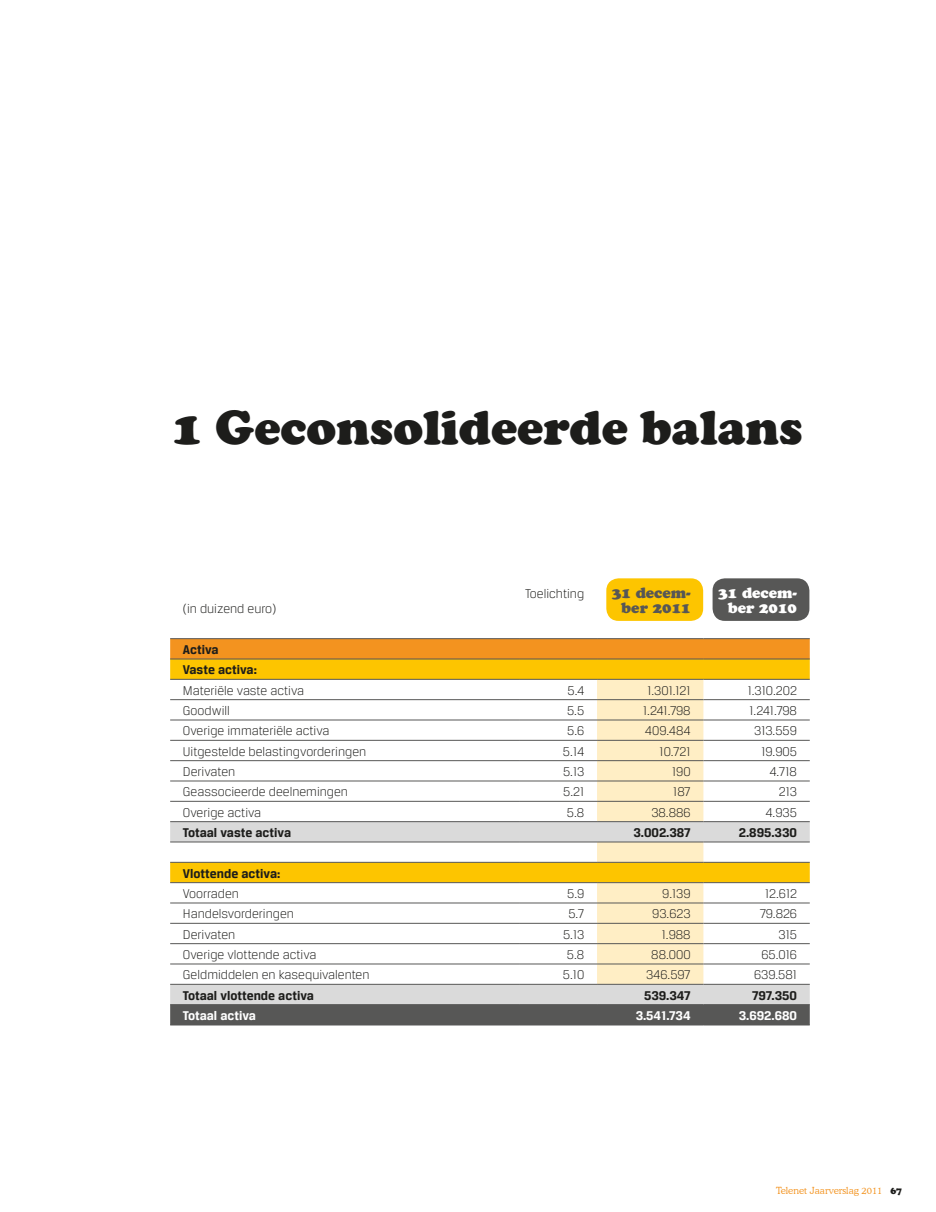
<style>
.page{position:relative;width:936px;height:1212px;background:#fff}
.page>*{position:absolute;margin:0;border:0;box-sizing:border-box;transform-origin:0 0}
.t1{font:900 49.5px "Cooper";color:#1d1d1b}
.t2{font:15px/15px "Cooper Black Std";color:#575756;text-align:right}
.t3{font:15px/15px "Cooper Black Std";color:#fff;text-align:right}
.t4{font:300 13.5px "Breuer Text";color:#1d1d1b}
.t5{font:700 13.5px/20.4px "Breuer Text";color:#1d1d1b}
.t6{font:700 13.5px "Breuer Text";color:#fff}
.t7{font:300 9.75px "Cooper BT";color:#f3931f}
.s1{font-family:"Cooper";font-weight:900;color:#1d1d1b}
</style>
<div class="page">
<div style="left:712px;top:578px;width:97px;height:43px;background:#575756;border-radius:12px"></div>
<div style="left:606px;top:578px;width:97px;height:43px;background:#fdc500;border-radius:12px"></div>
<svg style="left:170px;top:639px;width:639px;height:20px;background:#ed9020"></svg>
<svg style="left:170px;top:660px;width:639px;height:161px"></svg>
<div style="left:597px;top:680px;width:106px;height:141px;background:#ffeec5"></div>
<svg style="left:170px;top:822px;width:639px;height:182px"></svg>
<div style="left:170px;top:1005px;width:639px;height:20px;background:#575756"></div>
<hr style="left:170px;top:679px;width:349px;height:1px;background:#575756">
<hr style="left:519px;top:679px;width:78px;height:1px;background:#575756">
<hr style="left:597px;top:679px;width:106px;height:1px;background:#575756">
<hr style="left:703px;top:679px;width:106px;height:1px;background:#575756">
<hr style="left:170px;top:699px;width:349px;height:1px;background:#575756">
<hr style="left:519px;top:699px;width:78px;height:1px;background:#575756">
<hr style="left:597px;top:699px;width:106px;height:1px;background:#575756">
<hr style="left:703px;top:699px;width:106px;height:1px;background:#575756">
<hr style="left:170px;top:720px;width:349px;height:1px;background:#575756">
<hr style="left:519px;top:720px;width:78px;height:1px;background:#575756">
<hr style="left:597px;top:720px;width:106px;height:1px;background:#575756">
<hr style="left:703px;top:720px;width:106px;height:1px;background:#575756">
<hr style="left:170px;top:740px;width:349px;height:1px;background:#575756">
<hr style="left:519px;top:740px;width:78px;height:1px;background:#575756">
<hr style="left:597px;top:740px;width:106px;height:1px;background:#575756">
<hr style="left:703px;top:740px;width:106px;height:1px;background:#575756">
<hr style="left:170px;top:760px;width:349px;height:1px;background:#575756">
<hr style="left:519px;top:760px;width:78px;height:1px;background:#575756">
<hr style="left:597px;top:760px;width:106px;height:1px;background:#575756">
<hr style="left:703px;top:760px;width:106px;height:1px;background:#575756">
<hr style="left:170px;top:781px;width:349px;height:1px;background:#575756">
<hr style="left:519px;top:781px;width:78px;height:1px;background:#575756">
<hr style="left:597px;top:781px;width:106px;height:1px;background:#575756">
<hr style="left:703px;top:781px;width:106px;height:1px;background:#575756">
<hr style="left:170px;top:801px;width:349px;height:1px;background:#575756">
<hr style="left:519px;top:801px;width:78px;height:1px;background:#575756">
<hr style="left:597px;top:801px;width:106px;height:1px;background:#575756">
<hr style="left:703px;top:801px;width:106px;height:1px;background:#575756">
<hr style="left:170px;top:882px;width:349px;height:1px;background:#575756">
<hr style="left:519px;top:882px;width:78px;height:1px;background:#575756">
<hr style="left:597px;top:882px;width:106px;height:1px;background:#575756">
<hr style="left:703px;top:882px;width:106px;height:1px;background:#575756">
<hr style="left:170px;top:903px;width:349px;height:1px;background:#575756">
<hr style="left:519px;top:903px;width:78px;height:1px;background:#575756">
<hr style="left:597px;top:903px;width:106px;height:1px;background:#575756">
<hr style="left:703px;top:903px;width:106px;height:1px;background:#575756">
<hr style="left:170px;top:923px;width:349px;height:1px;background:#575756">
<hr style="left:519px;top:923px;width:78px;height:1px;background:#575756">
<hr style="left:597px;top:923px;width:106px;height:1px;background:#575756">
<hr style="left:703px;top:923px;width:106px;height:1px;background:#575756">
<hr style="left:170px;top:943px;width:349px;height:1px;background:#575756">
<hr style="left:519px;top:943px;width:78px;height:1px;background:#575756">
<hr style="left:597px;top:943px;width:106px;height:1px;background:#575756">
<hr style="left:703px;top:943px;width:106px;height:1px;background:#575756">
<hr style="left:170px;top:964px;width:349px;height:1px;background:#575756">
<hr style="left:519px;top:964px;width:78px;height:1px;background:#575756">
<hr style="left:597px;top:964px;width:106px;height:1px;background:#575756">
<hr style="left:703px;top:964px;width:106px;height:1px;background:#575756">
<hr style="left:170px;top:659px;width:349px;height:1px;background:#575756">
<hr style="left:519px;top:659px;width:78px;height:1px;background:#575756">
<hr style="left:597px;top:659px;width:106px;height:1px;background:#575756">
<hr style="left:703px;top:659px;width:106px;height:1px;background:#575756">
<hr style="left:170px;top:821px;width:349px;height:1px;background:#575756">
<hr style="left:519px;top:821px;width:78px;height:1px;background:#575756">
<hr style="left:597px;top:821px;width:106px;height:1px;background:#575756">
<hr style="left:703px;top:821px;width:106px;height:1px;background:#575756">
<hr style="left:170px;top:638px;width:349px;height:1px;background:#575756">
<hr style="left:519px;top:638px;width:78px;height:1px;background:#575756">
<hr style="left:597px;top:638px;width:106px;height:1px;background:#575756">
<hr style="left:703px;top:638px;width:106px;height:1px;background:#575756">
<hr style="left:170px;top:1025px;width:349px;height:1px;background:#575756">
<hr style="left:519px;top:1025px;width:78px;height:1px;background:#575756">
<hr style="left:597px;top:1025px;width:106px;height:1px;background:#575756">
<hr style="left:703px;top:1025px;width:106px;height:1px;background:#575756">
<hr style="left:170px;top:842px;width:349px;height:1px;background:#575756">
<hr style="left:519px;top:842px;width:78px;height:1px;background:#575756">
<hr style="left:597px;top:842px;width:106px;height:1px;background:#575756">
<hr style="left:703px;top:842px;width:106px;height:1px;background:#575756">
<hr style="left:170px;top:862px;width:349px;height:1px;background:#575756">
<hr style="left:519px;top:862px;width:78px;height:1px;background:#575756">
<hr style="left:597px;top:862px;width:106px;height:1px;background:#575756">
<hr style="left:703px;top:862px;width:106px;height:1px;background:#575756">
<hr style="left:170px;top:984px;width:349px;height:1px;background:#575756">
<hr style="left:170px;top:1004px;width:349px;height:1px;background:#575756">
<hr style="left:519px;top:984px;width:78px;height:1px;background:#575756">
<hr style="left:519px;top:1004px;width:78px;height:1px;background:#575756">
<hr style="left:597px;top:984px;width:106px;height:1px;background:#575756">
<hr style="left:597px;top:1004px;width:106px;height:1px;background:#575756">
<hr style="left:703px;top:984px;width:106px;height:1px;background:#575756">
<hr style="left:703px;top:1004px;width:106px;height:1px;background:#575756">
<h1 class="t1" style="left:172px;top:399px;width:631px">1 Geconsolideerde balans</h1>
<p class="t4" style="left:183px;top:601px;width:95px">(in duizend euro)</p>
<p class="t4" style="left:525px;top:586px;width:61px">Toelichting</p>
<p class="t2" style="left:612px;top:585px;width:80px">31 decem&shy;ber 2011</p>
<p class="t3" style="left:718px;top:585px;width:80px">31 decem&shy;ber 2010</p>
<p class="t5" style="left:183px;top:639px;width:75px">Activa<br>Vaste activa:</p>
<p class="t4" style="left:183px;top:683px;width:123px">Materiële vaste activa</p>
<p class="t4" style="left:567px;top:683px;width:18px">5.4</p>
<p class="t4" style="left:647px;top:683px;width:45px">1.301.121</p>
<p class="t4" style="left:747px;top:683px;width:51px">1.310.202</p>
<p class="t4" style="left:183px;top:703px;width:48px">Goodwill</p>
<p class="t4" style="left:567px;top:703px;width:19px">5.5</p>
<p class="t4" style="left:643px;top:703px;width:49px">1.241.798</p>
<p class="t4" style="left:749px;top:703px;width:49px">1.241.798</p>
<p class="t4" style="left:183px;top:723px;width:148px">Overige immateriële activa</p>
<p class="t4" style="left:567px;top:723px;width:19px">5.6</p>
<p class="t4" style="left:644px;top:723px;width:47px">409.484</p>
<p class="t4" style="left:754px;top:723px;width:44px">313.559</p>
<p class="t4" style="left:183px;top:744px;width:185px">Uitgestelde belastingvorderingen</p>
<p class="t4" style="left:563px;top:744px;width:23px">5.14</p>
<p class="t4" style="left:659px;top:744px;width:33px">10.721</p>
<p class="t4" style="left:761px;top:744px;width:37px">19.905</p>
<p class="t4" style="left:183px;top:764px;width:54px">Derivaten</p>
<p class="t4" style="left:563px;top:764px;width:23px">5.13</p>
<p class="t4" style="left:672px;top:764px;width:20px">190</p>
<p class="t4" style="left:769px;top:764px;width:29px">4.718</p>
<p class="t4" style="left:183px;top:784px;width:166px">Geassocieerde deelnemingen</p>
<p class="t4" style="left:563px;top:784px;width:23px">5.21</p>
<p class="t4" style="left:673px;top:784px;width:19px">187</p>
<p class="t4" style="left:778px;top:784px;width:20px">213</p>
<p class="t4" style="left:183px;top:805px;width:80px">Overige activa</p>
<p class="t4" style="left:567px;top:805px;width:19px">5.8</p>
<p class="t4" style="left:651px;top:805px;width:41px">38.886</p>
<p class="t4" style="left:765px;top:805px;width:33px">4.935</p>
<p class="t5" style="left:183px;top:822px;width:110px">Totaal vaste activa</p>
<p class="t5" style="left:633px;top:822px;width:59px">3.002.387</p>
<p class="t5" style="left:738px;top:822px;width:60px">2.895.330</p>
<p class="t5" style="left:183px;top:863px;width:99px">Vlottende activa:</p>
<p class="t4" style="left:183px;top:886px;width:58px">Voorraden</p>
<p class="t4" style="left:567px;top:886px;width:19px">5.9</p>
<p class="t4" style="left:662px;top:886px;width:30px">9.139</p>
<p class="t4" style="left:765px;top:886px;width:33px">12.612</p>
<p class="t4" style="left:183px;top:906px;width:112px">Handelsvorderingen</p>
<p class="t4" style="left:568px;top:906px;width:17px">5.7</p>
<p class="t4" style="left:652px;top:906px;width:40px">93.623</p>
<p class="t4" style="left:759px;top:906px;width:39px">79.826</p>
<p class="t4" style="left:183px;top:927px;width:54px">Derivaten</p>
<p class="t4" style="left:563px;top:927px;width:23px">5.13</p>
<p class="t4" style="left:661px;top:927px;width:30px">1.988</p>
<p class="t4" style="left:778px;top:927px;width:20px">315</p>
<p class="t4" style="left:183px;top:947px;width:135px">Overige vlottende activa</p>
<p class="t4" style="left:567px;top:947px;width:19px">5.8</p>
<p class="t4" style="left:651px;top:947px;width:41px">88.000</p>
<p class="t4" style="left:761px;top:947px;width:37px">65.016</p>
<p class="t4" style="left:183px;top:967px;width:188px">Geldmiddelen en kasequivalenten</p>
<p class="t4" style="left:563px;top:967px;width:23px">5.10</p>
<p class="t4" style="left:646px;top:967px;width:46px">346.597</p>
<p class="t4" style="left:754px;top:967px;width:44px">639.581</p>
<p class="t5" style="left:183px;top:985px;width:132px">Totaal vlottende activa</p>
<p class="t5" style="left:644px;top:985px;width:48px">539.347</p>
<p class="t5" style="left:752px;top:985px;width:46px">797.350</p>
<p class="t6" style="left:183px;top:1008px;width:75px">Totaal activa</p>
<p class="t6" style="left:635px;top:1008px;width:56px">3.541.734</p>
<p class="t6" style="left:738px;top:1008px;width:60px">3.692.680</p>
<p class="t7" style="left:776px;top:1185px;width:127px">Telenet Jaarverslag 2011 <span class="s1">67</span></p>
</div>
